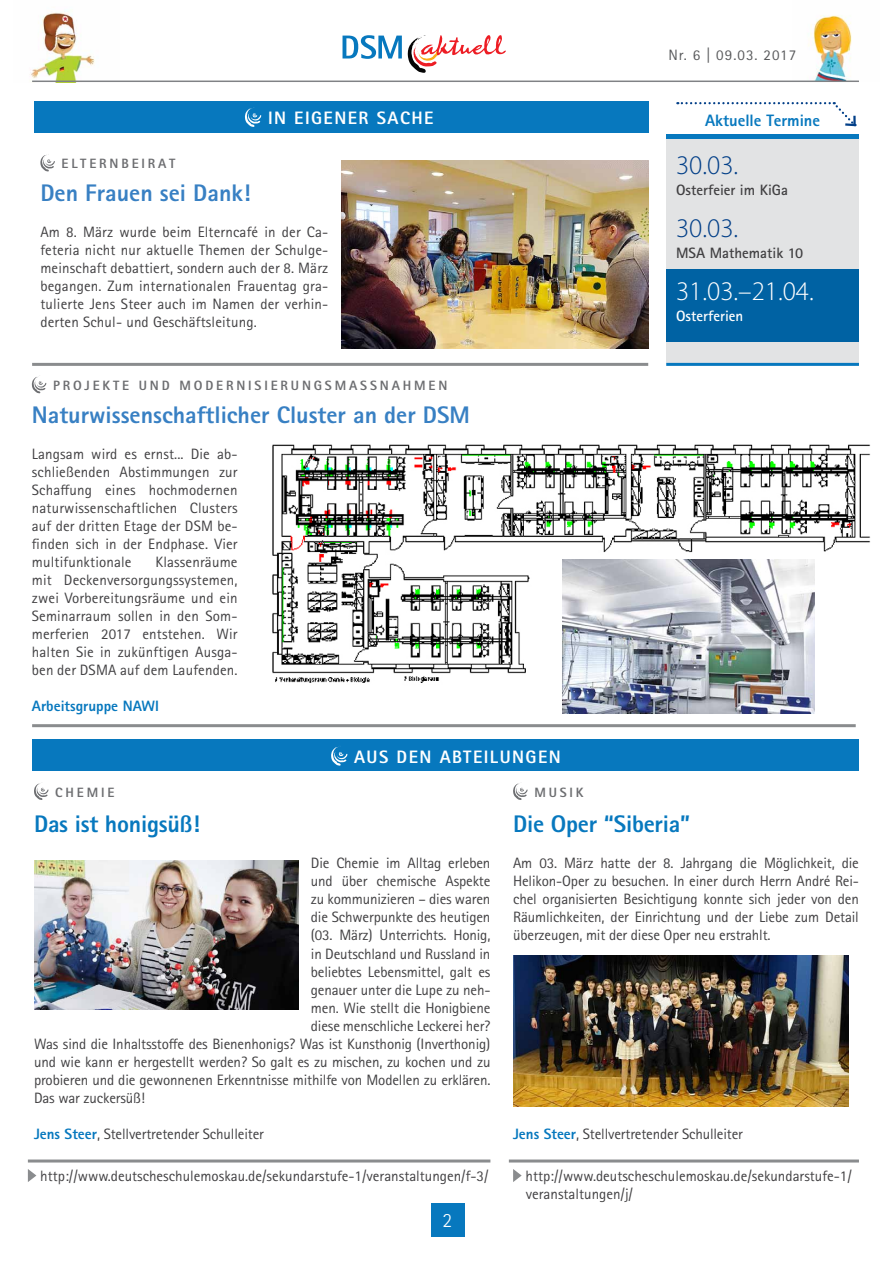
<style>
.page{position:relative;width:893px;height:1263px;background:#fff}
.page>*{position:absolute;margin:0;border:0;box-sizing:border-box;transform-origin:0 0}
.t1{font:300 27px "Myriad Pro";color:#fff}
.t2{font:300 27px "Myriad Pro";color:#023f88}
.t3{font:800 24px "Rotis Sans Serif W1 G";color:#3880c3}
.t4{font:800 24px "Rotis Sans Serif W1 G";letter-spacing:-.01em;color:#0778be}
.t5{font:300 20.25px "Rotis Sans Serif W1 G";color:#fff}
.t6{font:800 18px "Rotis Sans Serif W1 G";letter-spacing:.08em;color:#fff}
.t7{font:800 16.5px "Rotis Sans Serif W1 G";color:#0778be}
.t8{font:15px/18px "Rotis Sans Serif W1 G";letter-spacing:-.01em;color:#414042;text-align:justify}
.t9{font:700 15px "Rotis Sans Serif W1 G";color:#414042}
.t10{font:800 15px "Rotis Sans Serif W1 G";color:#0778be}
.t11{font:15px "Rotis Sans Serif W1 G";letter-spacing:.07em;color:#58595b}
.t12{font:700 15px "Rotis Sans Serif W1 G";color:#fff}
.t13{font:800 13.5px "Rotis Sans Serif W1 G";letter-spacing:.21em;color:#6d6e71}
.s1{font-weight:800;color:#0778be}
</style>
<div class="page">
<div style="left:431px;top:1203px;width:34px;height:33px;background:#0778be"></div>
<svg style="left:343px;top:35px;width:59px;height:24px"></svg>
<svg style="left:408px;top:35px;width:98px;height:38px"></svg>
<img style="left:31px;top:12px;width:88px;height:69px">
<img style="left:792px;top:15px;width:67px;height:66px">
<hr style="left:32px;top:81px;width:827px;height:1px;background:#808285">
<svg style="left:40px;top:154px;width:15px;height:17px"></svg>
<div style="left:666px;top:134px;width:193px;height:229px;background:#e2e3e4"></div>
<div style="left:666px;top:269px;width:193px;height:73px;background:#0062a3"></div>
<div style="left:34px;top:101px;width:614px;height:31px;background:#0778be"></div>
<svg style="left:245px;top:107px;width:16px;height:20px"></svg>
<hr style="left:509px;top:1159px;width:350px;height:3px;background:#8a8c8e">
<hr style="left:28px;top:1159px;width:462px;height:3px;background:#8a8c8e">
<hr style="left:32px;top:363px;width:616px;height:3px;background:#8a8c8e">
<hr style="left:32px;top:724px;width:824px;height:3px;background:#8a8c8e">
<hr style="left:666px;top:363px;width:193px;height:3px;background:#0778be">
<hr style="left:666px;top:134px;width:193px;height:4px;background:#0778be">
<svg style="left:677px;top:102px;width:180px;height:25px"></svg>
<img style="left:341px;top:160px;width:307px;height:189px">
<svg style="left:32px;top:377px;width:14px;height:16px"></svg>
<img style="left:272px;top:444px;width:599px;height:239px">
<img style="left:562px;top:560px;width:253px;height:153px">
<div style="left:32px;top:740px;width:827px;height:31px;background:#0778be"></div>
<svg style="left:331px;top:746px;width:16px;height:20px"></svg>
<svg style="left:34px;top:783px;width:14px;height:17px"></svg>
<svg style="left:513px;top:783px;width:15px;height:17px"></svg>
<img style="left:34px;top:860px;width:264px;height:149px">
<img style="left:513px;top:955px;width:336px;height:152px">
<svg style="left:513px;top:1169px;width:9px;height:13px"></svg>
<svg style="left:28px;top:1169px;width:8px;height:13px"></svg>
<p class="t11" style="left:668px;top:46px;width:129px">Nr. 6 | 09.03. 2017</p>
<p class="t6" style="left:268px;top:106px;width:68px">In eigene</p>
<p class="t6" style="left:359px;top:106px;width:64px">r Sache</p>
<p class="t7" style="left:705px;top:110px;width:117px">Aktuelle Termine</p>
<h1 class="t2" style="left:676px;top:150px;width:64px">30.03.</h1>
<p class="t9" style="left:676px;top:180px;width:113px">Osterfeier im KiGa</p>
<h1 class="t2" style="left:676px;top:213px;width:64px">30.03.</h1>
<p class="t9" style="left:676px;top:243px;width:129px">MSA Mathematik 10</p>
<h1 class="t1" style="left:676px;top:276px;width:139px">31.03.–21.04.</h1>
<p class="t12" style="left:676px;top:306px;width:69px">Osterferien</p>
<p class="t13" style="left:62px;top:155px;width:58px">Elte rnbei</p>
<p class="t13" style="left:148px;top:155px;width:20px">rat</p>
<h2 class="t3" style="left:40px;top:178px;width:212px">Den Frauen sei Dank!</h2>
<p class="t8" style="left:40px;top:223px;width:289px">Am 8. März wurde beim Elterncafé in der Ca&shy;feteria nicht nur aktuelle Themen der Schulge&shy;meinschaft debattiert, sondern auch der 8. März begangen. Zum internationalen Frauentag gra&shy;tulierte Jens Steer auch im Namen der verhin&shy;derten Schul- und Geschäftsleitung.</p>
<p class="t13" style="left:53px;top:377px;width:69px">Projekte</p>
<p class="t13" style="left:139px;top:377px;width:22px">und</p>
<p class="t13" style="left:179px;top:377px;width:66px">Mode rnisie</p>
<p class="t13" style="left:281px;top:377px;width:57px">run gsma</p>
<p class="t13" style="left:360px;top:377px;width:32px">SSnahmen</p>
<h2 class="t3" style="left:32px;top:399px;width:440px">Naturwissenschaftlicher Cluster an der DSM</h2>
<p class="t8" style="left:32px;top:445px;width:207px">Langsam wird es ernst... Die ab&shy;schließenden Abstimmungen zur Schaffung eines hochmodernen naturwissenschaftlichen Clusters auf der dritten Etage der DSM be&shy;finden sich in der Endphase. Vier multifunktionale</p>
<p class="t8" style="left:32px;top:553px;width:207px;text-indent:124px">Klassenräume mit Deckenversorgungssystemen, zwei Vorbereitungsräume und ein Seminarraum sollen in den Som&shy;merferien 2017 entstehen. Wir halten Sie in zukünftigen Ausga&shy;ben der DSMA auf dem Laufenden.</p>
<p class="t10" style="left:32px;top:696px;width:129px">Arbeitsgruppe NAWI</p>
<p class="t6" style="left:354px;top:745px;width:55px">Aus den</p>
<p class="t6" style="left:440px;top:745px;width:22px">Abtei</p>
<p class="t6" style="left:490px;top:745px;width:60px">lungen</p>
<p class="t13" style="left:55px;top:784px;width:61px">CHEMIE</p>
<h2 class="t4" style="left:34px;top:809px;width:167px">Das ist honigsüß!</h2>
<p class="t8" style="left:311px;top:854px;width:181px">Die Chemie im Alltag erleben</p>
<p class="t8" style="left:311px;top:872px;width:181px">und über chemische Aspekte</p>
<p class="t8" style="left:311px;top:890px;width:181px">zu kommunizieren – dies waren</p>
<p class="t8" style="left:311px;top:908px;width:181px">die Schwerpunkte des heutigen</p>
<p class="t8" style="left:311px;top:926px;width:181px">(03. März) Unterrichts. Honig,</p>
<p class="t8" style="left:311px;top:944px;width:181px">in Deutschland und Russland in</p>
<p class="t8" style="left:311px;top:962px;width:181px">beliebtes Lebensmittel, galt es</p>
<p class="t8" style="left:311px;top:980px;width:181px">genauer unter die Lupe zu neh-</p>
<p class="t8" style="left:311px;top:998px;width:181px">men. Wie stellt die Honigbiene</p>
<p class="t8" style="left:311px;top:1016px;width:181px">diese menschliche Leckerei her?</p>
<p class="t8" style="left:34px;top:1034px;width:458px">Was sind die Inhaltsstoffe des Bienenhonigs? Was ist Kunsthonig (Inverthonig)</p>
<p class="t8" style="left:34px;top:1052px;width:458px">und wie kann er hergestellt werden? So galt es zu mischen, zu kochen und zu</p>
<p class="t8" style="left:34px;top:1070px;width:458px">probieren und die gewonnenen Erkenntnisse mithilfe von Modellen zu erklären.</p>
<p class="t8" style="left:34px;top:1088px;width:113px">Das war zuckersüß!</p>
<p class="t8" style="left:34px;top:1124px;width:231px"><span class="s1">Jens Steer</span>, Stellvertretender Schulleiter</p>
<p class="t8" style="left:40px;top:1167px;width:450px">http://www.deutscheschulemoskau.de/sekundarstufe-1/veranstaltungen/f-3/</p>
<h3 class="t5" style="left:443px;top:1208px;width:11px">2</h3>
<p class="t13" style="left:534px;top:784px;width:50px">MU SIK</p>
<h2 class="t4" style="left:513px;top:809px;width:179px">Die Oper “Siberia”</h2>
<p class="t8" style="left:513px;top:854px;width:347px">Am 03. März hatte der 8. Jahrgang die Möglichkeit, die Helikon-Oper zu besuchen. In einer durch Herrn André Rei&shy;chel organisierten Besichtigung konnte sich jeder von den Räumlichkeiten, der Einrichtung und der Liebe zum Detail überzeugen, mit der diese Oper neu erstrahlt.</p>
<p class="t8" style="left:513px;top:1124px;width:231px"><span class="s1">Jens Steer</span>, Stellvertretender Schulleiter</p>
<p class="t8" style="left:526px;top:1167px;width:328px">http://www.deutscheschulemoskau.de/sekundarstufe-1/ veranstaltungen/j/</p>
</div>
